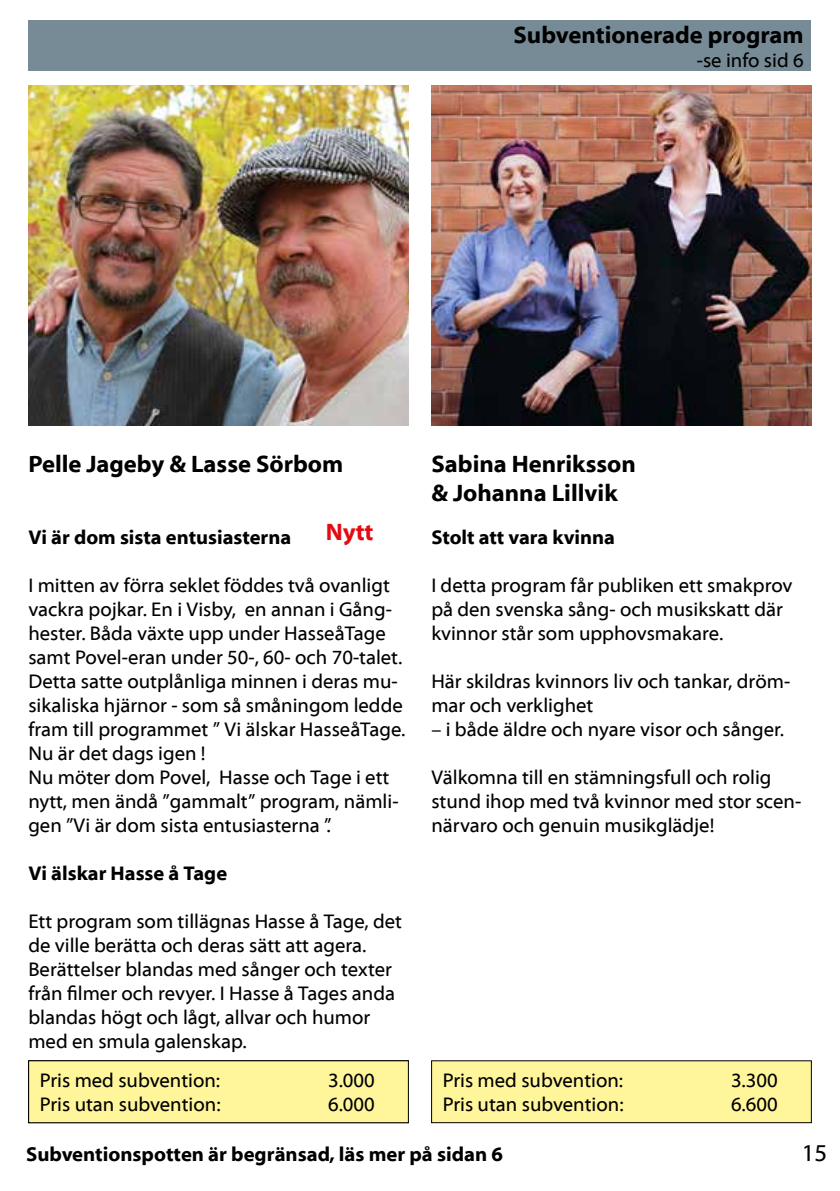
<style>
.page{position:relative;width:840px;height:1191px;background:#fff}
.page>*{position:absolute;margin:0;border:0;box-sizing:border-box;transform-origin:0 0}
.t1{font:700 24px/28.8px "Myriad Web Pro";color:#000}
.t2{font:700 24px "Myriad Web Pro";color:#e30b13}
.t3{font:24px "Myriad Web Pro";color:#000}
.t4{font:700 20.2px "Myriad Web Pro";color:#000}
.t5{font:20px/24px "Myriad Web Pro";color:#000}
.t6{font:700 20px "Myriad Web Pro";color:#000}
</style>
<div class="page">
<div style="left:28px;top:20px;width:782px;height:50px;background:#778b96"></div>
<img style="left:28px;top:85px;width:380px;height:340px">
<div style="left:29px;top:1060px;width:379px;height:62px;background:#fff69b"></div>
<div style="left:28px;top:1060px;width:380px;height:63px;border:1px solid #000"></div>
<div style="left:431px;top:1060px;width:379px;height:62px;background:#fff69b"></div>
<div style="left:431px;top:1060px;width:380px;height:63px;border:1px solid #000"></div>
<img style="left:431px;top:85px;width:380px;height:340px">
<p class="t1" style="left:513px;top:21px;width:291px">Subventionerade program</p>
<p class="t5" style="left:696px;top:49px;width:108px">-se info sid 6</p>
<p class="t1" style="left:28px;top:450px;width:316px">Pelle Jageby &amp; Lasse Sörbom</p>
<p class="t2" style="left:325px;top:519px;width:49px">Nytt</p>
<p class="t6" style="left:28px;top:526px;width:264px">Vi är dom sista entusiasterna</p>
<p class="t5" style="left:28px;top:574px;width:378px">I mitten av förra seklet föddes två ovanligt vackra pojkar. En i Visby, en annan i Gång&shy;hester. Båda växte upp under HasseåTage samt Povel-eran under 50-, 60- och 70-talet.<br>Detta satte outplånliga minnen i deras mu&shy;sikaliska hjärnor - som så småningom ledde fram till programmet ” Vi älskar HasseåTage.<br>Nu är det dags igen !<br>Nu möter dom Povel, Hasse och Tage i ett nytt, men ändå ”gammalt” program, nämli&shy;gen ”Vi är dom sista entusiasterna ”.</p>
<p class="t6" style="left:28px;top:862px;width:200px">Vi älskar Hasse å Tage</p>
<p class="t5" style="left:28px;top:910px;width:375px">Ett program som tillägnas Hasse å Tage, det de ville berätta och deras sätt att agera.<br>Berättelser blandas med sånger och texter från filmer och revyer. I Hasse å Tages anda blandas högt och lågt, allvar och humor med en smula galenskap.</p>
<p class="t5" style="left:40px;top:1068px;width:182px">Pris med subvention:</p>
<p class="t5" style="left:328px;top:1068px;width:48px">3.000</p>
<p class="t5" style="left:40px;top:1092px;width:182px">Pris utan subvention:</p>
<p class="t5" style="left:328px;top:1092px;width:48px">6.000</p>
<p class="t1" style="left:431px;top:450px;width:206px">Sabina Henriksson &amp; Johanna Lillvik</p>
<p class="t6" style="left:431px;top:526px;width:185px">Stolt att vara kvinna</p>
<p class="t5" style="left:431px;top:574px;width:362px">I detta program får publiken ett smakprov på den svenska sång- och musikskatt där kvinnor står som upphovsmakare.</p>
<p class="t5" style="left:431px;top:670px;width:360px">Här skildras kvinnors liv och tankar, dröm&shy;mar och verklighet</p>
<p class="t5" style="left:431px;top:718px;width:354px">– i både äldre och nyare visor och sånger.</p>
<p class="t5" style="left:431px;top:766px;width:371px">Välkomna till en stämningsfull och rolig stund ihop med två kvinnor med stor scen&shy;närvaro och genuin musikglädje!</p>
<p class="t5" style="left:442px;top:1068px;width:182px">Pris med subvention:</p>
<p class="t5" style="left:730px;top:1068px;width:48px">3.300</p>
<p class="t5" style="left:442px;top:1092px;width:182px">Pris utan subvention:</p>
<p class="t5" style="left:730px;top:1092px;width:48px">6.600</p>
<p class="t4" style="left:26px;top:1143px;width:478px">Subventionspotten är begränsad, läs mer på sidan 6</p>
<p class="t3" style="left:801px;top:1140px;width:27px">15</p>
</div>
